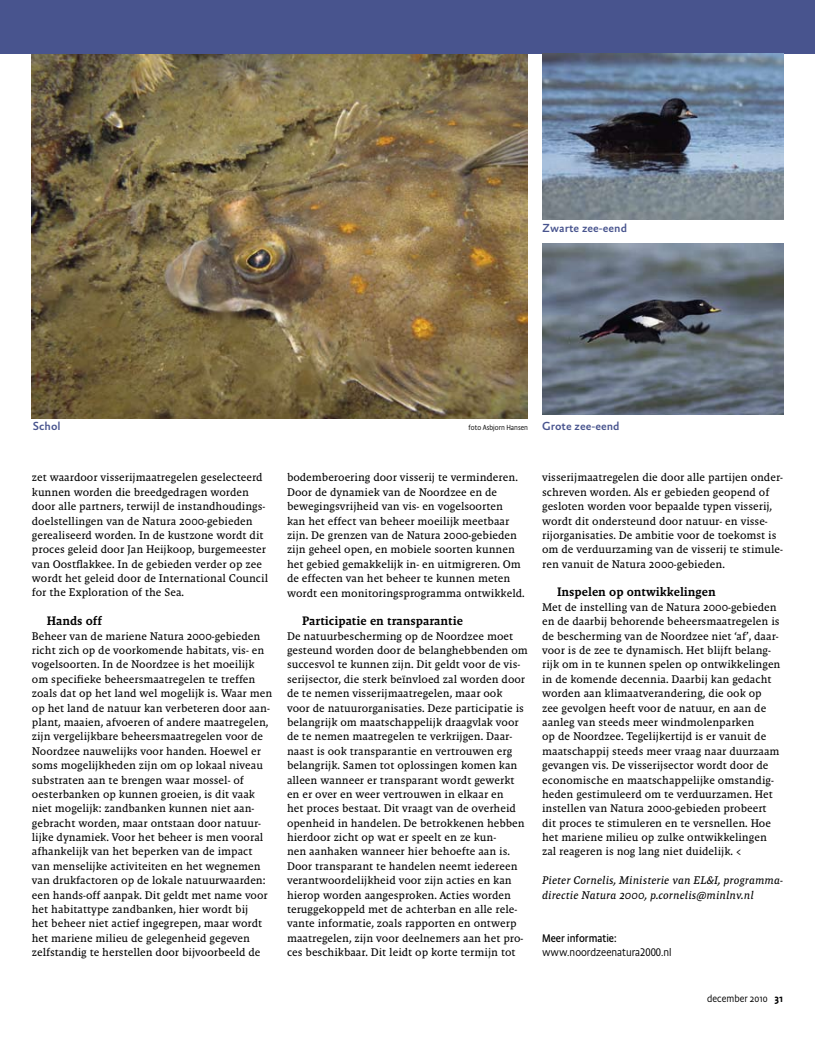
<style>
.page{position:relative;width:815px;height:1046px;background:#fff}
.page>*{position:absolute;margin:0;border:0;box-sizing:border-box;transform-origin:0 0}
.t1{font:12.5px "Malaga Med";color:#000}
.t2{font:500 11.88px "Absara Sans";color:#48548e}
.t3{font:11.25px/14.4px "Malaga Reg";color:#000}
.t4{font:italic 11.25px/14.4px "Malaga Reg";color:#000}
.t5{font:300 11.25px "Absara Sans TF Head";color:#000}
.t6{font:11.25px "Absara Sans TF Head";color:#000}
.t7{font:300 10.38px "Absara Sans Head";color:#000}
.t8{font:300 7.5px "Absara Sans LF Head";color:#000}
.s1{font-family:"Absara Sans";font-weight:500;font-size:11.88px;color:#48548e}
.s2{font-weight:500}
</style>
<div class="page">
<img style="left:32px;top:53px;width:496px;height:365px">
<div style="left:0;top:0;width:815px;height:53px;background:#48548e"></div>
<img style="left:542px;top:243px;width:241px;height:172px">
<img style="left:542px;top:53px;width:241px;height:166px">
<p class="t2" style="left:542px;top:221px;width:86px">Zwarte zee-eend</p>
<p class="t2" style="left:33px;top:419px;width:29px">Schol</p>
<p class="t8" style="left:469px;top:422px;width:153px">foto Asbjorn Hansen <span class="s1">Grote zee-eend</span></p>
<p class="t3" style="left:32px;top:470px;width:238px">zet waardoor visserijmaatregelen geselecteerd kunnen worden die breedgedragen worden door alle partners, terwijl de instandhoudings&shy;doelstellingen van de Natura 2000-gebieden gerealiseerd worden. In de kustzone wordt dit proces geleid door Jan Heijkoop, burgemeester van Oostflakkee. In de gebieden verder op zee wordt het geleid door de International Council for the Exploration of the Sea.</p>
<p class="t1" style="left:47px;top:613px;width:57px">Hands off</p>
<p class="t3" style="left:32px;top:628px;width:242px">Beheer van de mariene Natura 2000-gebieden richt zich op de voorkomende habitats, vis- en vogelsoorten. In de Noordzee is het moeilijk om specifieke beheersmaatregelen te treffen zoals dat op het land wel mogelijk is. Waar men op het land de natuur kan verbeteren door aan&shy;plant, maaien, afvoeren of andere maatregelen, zijn vergelijkbare beheersmaatregelen voor de Noordzee nauwelijks voor handen. Hoewel er soms mogelijkheden zijn om op lokaal niveau substraten aan te brengen waar mossel- of oesterbanken op kunnen groeien, is dit vaak niet mogelijk: zandbanken kunnen niet aan&shy;gebracht worden, maar ontstaan door natuur&shy;lijke dynamiek. Voor het beheer is men vooral afhankelijk van het beperken van de impact van menselijke activiteiten en het wegnemen van drukfactoren op de lokale natuurwaarden: een hands-off aanpak. Dit geldt met name voor het habitattype zandbanken, hier wordt bij<br>het beheer niet actief ingegrepen, maar wordt het mariene milieu de gelegenheid gegeven zelfstandig te herstellen door bijvoorbeeld de</p>
<p class="t3" style="left:287px;top:470px;width:239px">bodemberoering door visserij te verminderen.<br>Door de dynamiek van de Noordzee en de bewegingsvrijheid van vis- en vogelsoorten<br>kan het effect van beheer moeilijk meetbaar zijn. De grenzen van de Natura 2000-gebieden zijn geheel open, en mobiele soorten kunnen het gebied gemakkelijk in- en uitmigreren. Om de effecten van het beheer te kunnen meten wordt een monitoringsprogramma ontwikkeld.</p>
<p class="t1" style="left:302px;top:613px;width:162px">Participatie en transparantie</p>
<p class="t3" style="left:287px;top:628px;width:242px">De natuurbescherming op de Noordzee moet gesteund worden door de belanghebbenden om succesvol te kunnen zijn. Dit geldt voor de vis&shy;serijsector, die sterk beïnvloed zal worden door de te nemen visserijmaatregelen, maar ook voor de natuurorganisaties. Deze participatie is belangrijk om maatschappelijk draagvlak voor de te nemen maatregelen te verkrijgen. Daar&shy;naast is ook transparantie en vertrouwen erg belangrijk. Samen tot oplossingen komen kan alleen wanneer er transparant wordt gewerkt en er over en weer vertrouwen in elkaar en<br>het proces bestaat. Dit vraagt van de overheid openheid in handelen. De betrokkenen hebben hierdoor zicht op wat er speelt en ze kun-<br>nen aanhaken wanneer hier behoefte aan is.<br>Door transparant te handelen neemt iedereen verantwoordelijkheid voor zijn acties en kan hierop worden aangesproken. Acties worden teruggekoppeld met de achterban en alle rele&shy;vante informatie, zoals rapporten en ontwerp maatregelen, zijn voor deelnemers aan het pro&shy;ces beschikbaar. Dit leidt op korte termijn tot</p>
<p class="t3" style="left:542px;top:470px;width:242px">visserijmaatregelen die door alle partijen onder&shy;schreven worden. Als er gebieden geopend of gesloten worden voor bepaalde typen visserij, wordt dit ondersteund door natuur- en visse&shy;rijorganisaties. De ambitie voor de toekomst is om de verduurzaming van de visserij te stimule&shy;ren vanuit de Natura 2000-gebieden.</p>
<p class="t1" style="left:557px;top:585px;width:160px">Inspelen op ontwikkelingen</p>
<p class="t3" style="left:542px;top:599px;width:240px">Met de instelling van de Natura 2000-gebieden en de daarbij behorende beheersmaatregelen is de bescherming van de Noordzee niet ‘af’, daar&shy;voor is de zee te dynamisch. Het blijft belang&shy;rijk om in te kunnen spelen op ontwikkelingen in de komende decennia. Daarbij kan gedacht worden aan klimaatverandering, die ook op zee gevolgen heeft voor de natuur, en aan de aanleg van steeds meer windmolenparken<br>op de Noordzee. Tegelijkertijd is er vanuit de maatschappij steeds meer vraag naar duurzaam gevangen vis. De visserijsector wordt door de economische en maatschappelijke omstandig&shy;heden gestimuleerd om te verduurzamen. Het instellen van Natura 2000-gebieden probeert dit proces te stimuleren en te versnellen. Hoe het mariene milieu op zulke ontwikkelingen zal reageren is nog lang niet duidelijk. &lt;</p>
<p class="t4" style="left:542px;top:873px;width:242px">Pieter Cornelis, Ministerie van EL&amp;I, programma&shy;directie Natura 2000, p.cornelis@minlnv.nl</p>
<p class="t6" style="left:542px;top:931px;width:76px">Meer informatie:</p>
<p class="t5" style="left:542px;top:945px;width:131px">www.noordzeenatura2000.nl</p>
<p class="t7" style="left:707px;top:991px;width:77px">december 2010 <span class="s2">31</span></p>
</div>
